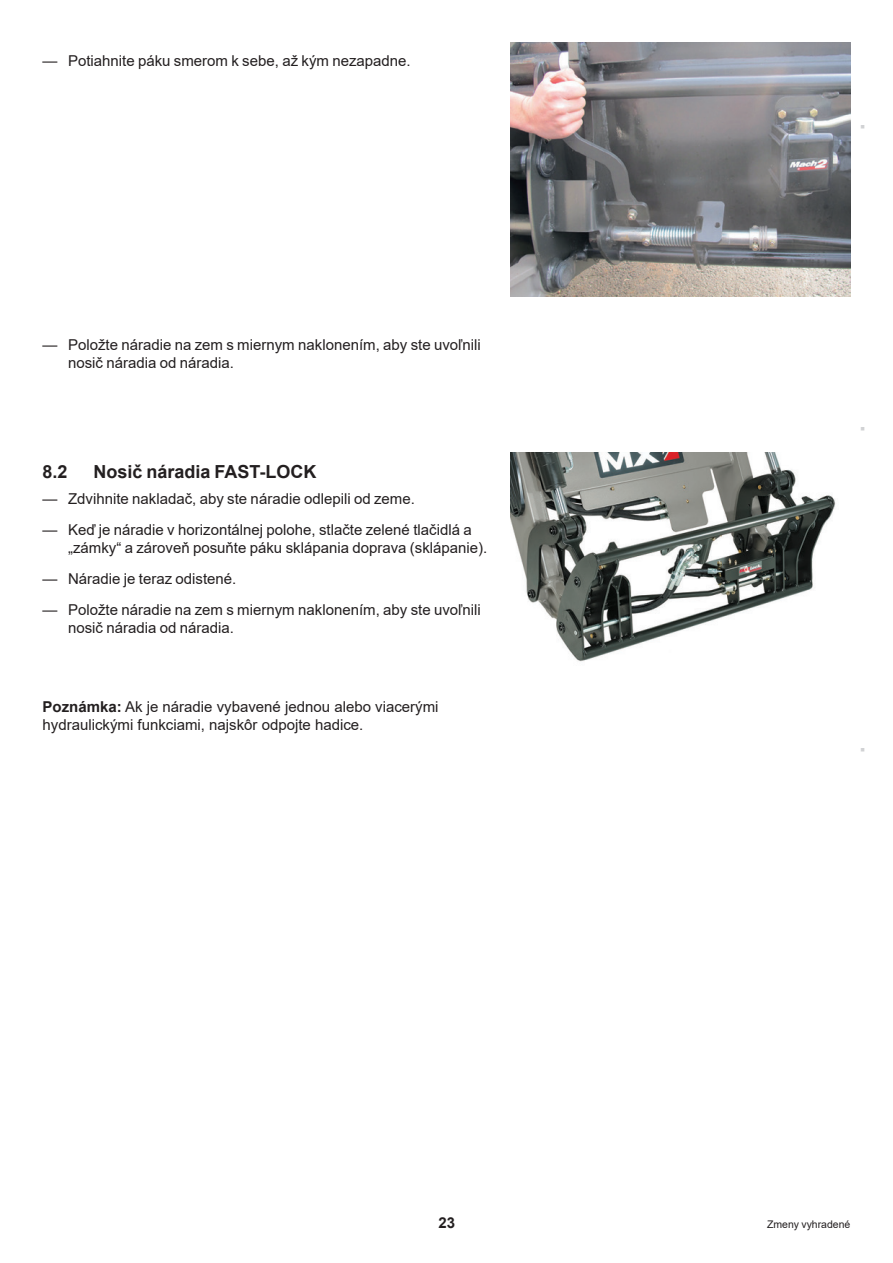
<style>
.page{position:relative;width:893px;height:1263px;background:#fff}
.page>*{position:absolute;margin:0;border:0;box-sizing:border-box;transform-origin:0 0}
.t1{font:700 18px "Arial";color:#231f20}
.Texte_enum{font:15px/18px "Arial";color:#231f20}
.Note{font:15px/18px "Arial";color:#231f20}
.t2{font:700 15px "Arial";color:#231f20}
.Pied_Page_Droit{font:10.5px "Arial";color:#231f20}
.Texte_code{font:7.5px "Arial";color:#d1d2d4}
.s1{font-weight:700}
</style>
<div class="page">
<img style="left:510px;top:43px;width:340px;height:253px">
<img style="left:510px;top:452px;width:326px;height:210px">
<p class="Texte_enum" style="left:43px;top:52px;width:370px">— Potiahnite páku smerom k sebe, až kým nezapadne.</p>
<p class="Texte_enum" style="left:68px;top:335px;width:414px;text-indent:-26px">— Položte náradie na zem s miernym naklonením, aby ste uvoľnili nosič náradia od náradia.</p>
<p class="t1" style="left:43px;top:459px;width:27px">8.2</p>
<p class="t1" style="left:94px;top:459px;width:225px">Nosič náradia FAST-LOCK</p>
<p class="Texte_enum" style="left:43px;top:490px;width:374px">— Zdvihnite nakladač, aby ste náradie odlepili od zeme.</p>
<p class="Texte_enum" style="left:68px;top:521px;width:421px;text-indent:-26px">— Keď je náradie v horizontálnej polohe, stlačte zelené tlačidlá a „zámky“ a zároveň posuňte páku sklápania doprava (sklápanie).</p>
<p class="Texte_enum" style="left:43px;top:569px;width:195px">— Náradie je teraz odistené.</p>
<p class="Texte_enum" style="left:68px;top:600px;width:414px;text-indent:-26px">— Položte náradie na zem s miernym naklonením, aby ste uvoľnili nosič náradia od náradia.</p>
<p class="Note" style="left:43px;top:698px;width:397px"><span class="s1">Poznámka:</span> Ak je náradie vybavené jednou alebo viacerými hydraulickými funkciami, najskôr odpojte hadice.</p>
<p class="Texte_code" style="left:857px;top:129px;width:6px;rotate:-90deg">■</p>
<p class="Texte_code" style="left:857px;top:431px;width:6px;rotate:-90deg">■</p>
<p class="Texte_code" style="left:857px;top:752px;width:6px;rotate:-90deg">■</p>
<p class="t2" style="left:438px;top:1212px;width:18px">23</p>
<p class="Pied_Page_Droit" style="left:767px;top:1217px;width:85px">Zmeny vyhradené</p>
</div>
